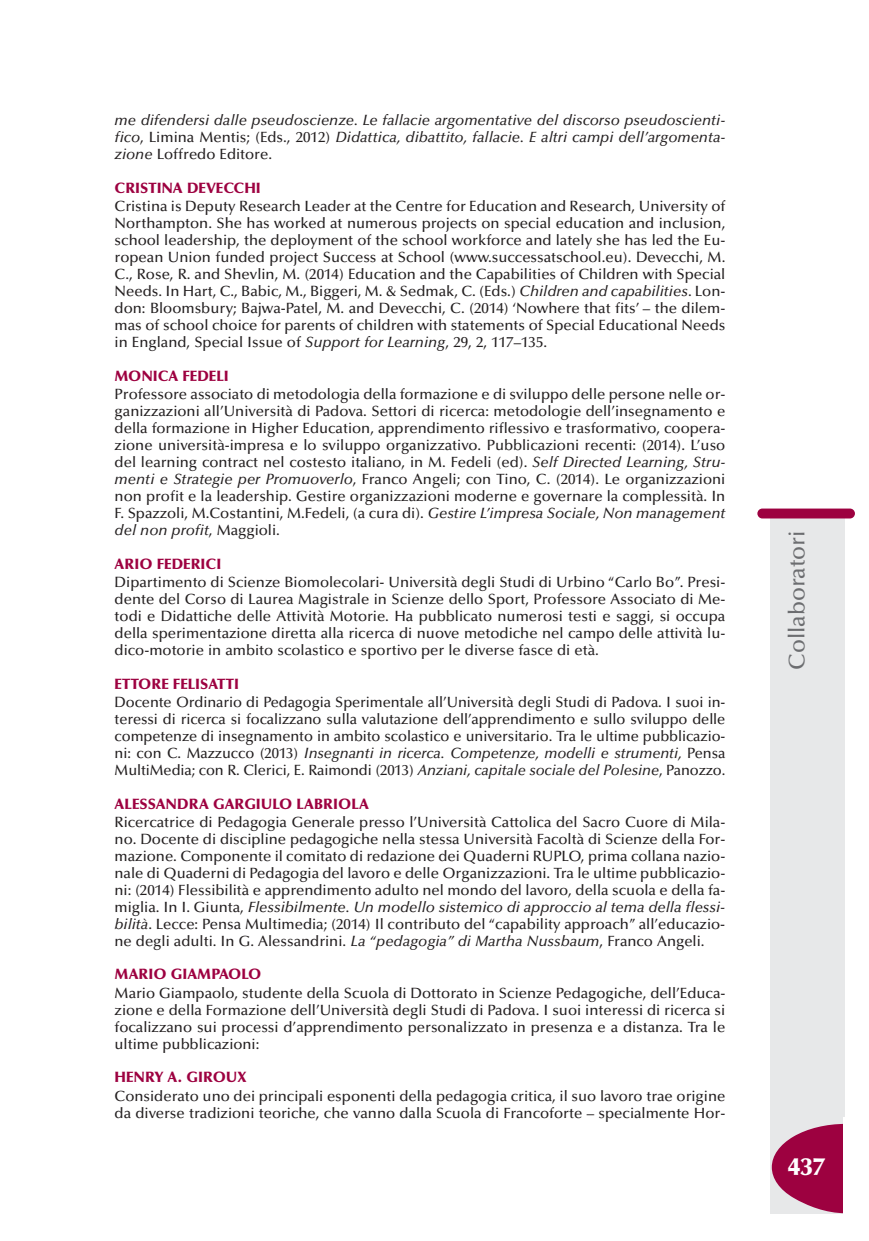
<style>
.page{position:relative;width:869px;height:1241px;background:#fff}
.page>*{position:absolute;margin:0;border:0;box-sizing:border-box;transform-origin:0 0}
.t1{font:900 24.5px "Optima";color:#fff}
.t2{font:500 22.75px "Optima";color:#6c6d70}
.t3{font:500 14.88px/17px "Optima";color:#231f20;text-align:justify}
.t4{font:italic 500 14.88px/17px "Optima";color:#231f20;text-align:justify}
.t5{font:900 14.88px "Optima";color:#9d0140}
.s1{font-style:normal}
.s2{font-style:italic}
</style>
<div class="page">
<div style="left:770px;top:516px;width:74px;height:697px;background:#e7e8e9"></div>
<div style="left:757px;top:508px;width:97px;height:10px;background:#9d0140;border-radius:5px"></div>
<svg style="left:771px;top:1124px;width:71px;height:88px"></svg>
<div style="left:842px;top:1116px;width:26px;height:100px;background:#fff"></div>
<p class="t4" style="left:115px;top:113px;width:612px">me difendersi dalle pseudoscienze. Le fallacie argomentative del discorso pseudoscienti&shy;fico<span class="s1">, Limina Mentis; (Eds., 2012)</span> Didattica, dibattito, fallacie. E altri campi dell’argomenta&shy;zione <span class="s1">Loffredo Editore.</span></p>
<p class="t5" style="left:115px;top:182px;width:148px">CRISTINA DEVECCHI</p>
<p class="t3" style="left:115px;top:199px;width:612px">Cristina is Deputy Research Leader at the Centre for Education and Research, University of Northampton. She has worked at numerous projects on special education and inclusion, school leadership, the deployment of the school workforce and lately she has led the Eu&shy;ropean Union funded project Success at School (www.successatschool.eu). Devecchi, M.<br>C., Rose, R. and Shevlin, M. (2014) Education and the Capabilities of Children with Special Needs. In Hart, C., Babic, M., Biggeri, M. &amp; Sedmak, C. (Eds.) <span class="s2">Children and capabilities</span>. Lon&shy;don: Bloomsbury; Bajwa-Patel, M. and Devecchi, C. (2014) ‘Nowhere that fits’ – the dilem&shy;mas of school choice for parents of children with statements of Special Educational Needs in England, Special Issue of <span class="s2">Support for Learning</span>, 29, 2, 117–135.</p>
<p class="t5" style="left:115px;top:370px;width:116px">MONICA FEDELI</p>
<p class="t3" style="left:115px;top:387px;width:612px">Professore associato di metodologia della formazione e di sviluppo delle persone nelle or&shy;ganizzazioni all’Università di Padova. Settori di ricerca: metodologie dell’insegnamento e della formazione in Higher Education, apprendimento riflessivo e trasformativo, coopera&shy;zione università-impresa e lo sviluppo organizzativo. Pubblicazioni recenti: (2014). L’uso del learning contract nel costesto italiano, in M. Fedeli (ed). <span class="s2">Self Directed Learning, Stru&shy;menti e Strategie per Promuoverlo</span>, Franco Angeli; con Tino, C. (2014). Le organizzazioni non profit e la leadership. Gestire organizzazioni moderne e governare la complessità. In F. Spazzoli, M.Costantini, M.Fedeli, (a cura di). <span class="s2">Gestire L’impresa Sociale, Non management del non profit</span>, Maggioli.</p>
<p class="t5" style="left:115px;top:557px;width:108px">ARIO FEDERICI</p>
<p class="t3" style="left:115px;top:575px;width:612px">Dipartimento di Scienze Biomolecolari- Università degli Studi di Urbino “Carlo Bo”. Presi&shy;dente del Corso di Laurea Magistrale in Scienze dello Sport, Professore Associato di Me&shy;todi e Didattiche delle Attività Motorie. Ha pubblicato numerosi testi e saggi, si occupa della sperimentazione diretta alla ricerca di nuove metodiche nel campo delle attività lu&shy;dico-motorie in ambito scolastico e sportivo per le diverse fasce di età.</p>
<p class="t5" style="left:115px;top:677px;width:126px">ETTORE FELISATTI</p>
<p class="t3" style="left:115px;top:694px;width:612px">Docente Ordinario di Pedagogia Sperimentale all’Università degli Studi di Padova. I suoi in&shy;teressi di ricerca si focalizzano sulla valutazione dell’apprendimento e sullo sviluppo delle competenze di insegnamento in ambito scolastico e universitario. Tra le ultime pubblicazio&shy;ni: con C. Mazzucco (2013) <span class="s2">Insegnanti in ricerca. Competenze, modelli e strumenti,</span> Pensa MultiMedia; con R. Clerici, E. Raimondi (2013) <span class="s2">Anziani, capitale sociale del Polesine</span>, Panozzo.</p>
<p class="t5" style="left:115px;top:797px;width:256px">ALESSANDRA GARGIULO LABRIOLA</p>
<p class="t3" style="left:114px;top:814px;width:612px">Ricercatrice di Pedagogia Generale presso l’Università Cattolica del Sacro Cuore di Mila&shy;no. Docente di discipline pedagogiche nella stessa Università Facoltà di Scienze della For&shy;mazione. Componente il comitato di redazione dei Quaderni RUPLO, prima collana nazio&shy;nale di Quaderni di Pedagogia del lavoro e delle Organizzazioni. Tra le ultime pubblicazio&shy;ni: (2014) Flessibilità e apprendimento adulto nel mondo del lavoro, della scuola e della fa&shy;miglia. In I. Giunta, <span class="s2">Flessibilmente. Un modello sistemico di approccio al tema della flessi&shy;bilità</span>. Lecce: Pensa Multimedia; (2014) Il contributo del “capability approach” all’educazio&shy;ne degli adulti. In G. Alessandrini. <span class="s2">La “pedagogia” di Martha Nussbaum</span>, Franco Angeli.</p>
<p class="t5" style="left:115px;top:968px;width:148px">MARIO GIAMPAOLO</p>
<p class="t3" style="left:114px;top:985px;width:612px">Mario Giampaolo, studente della Scuola di Dottorato in Scienze Pedagogiche, dell’Educa&shy;zione e della Formazione dell’Università degli Studi di Padova. I suoi interessi di ricerca si focalizzano sui processi d’apprendimento personalizzato in presenza e a distanza. Tra le ultime pubblicazioni:</p>
<p class="t5" style="left:115px;top:1071px;width:133px">HENRY A. GIROUX</p>
<p class="t3" style="left:114px;top:1088px;width:612px">Considerato uno dei principali esponenti della pedagogia critica, il suo lavoro trae origine da diverse tradizioni teoriche, che vanno dalla Scuola di Francoforte – specialmente Hor-</p>
<h2 class="t2" style="left:787px;top:669px;width:140px;rotate:-90deg">Collaboratori</h2>
<h1 class="t1" style="left:787px;top:1156px;width:38px">437</h1>
</div>
